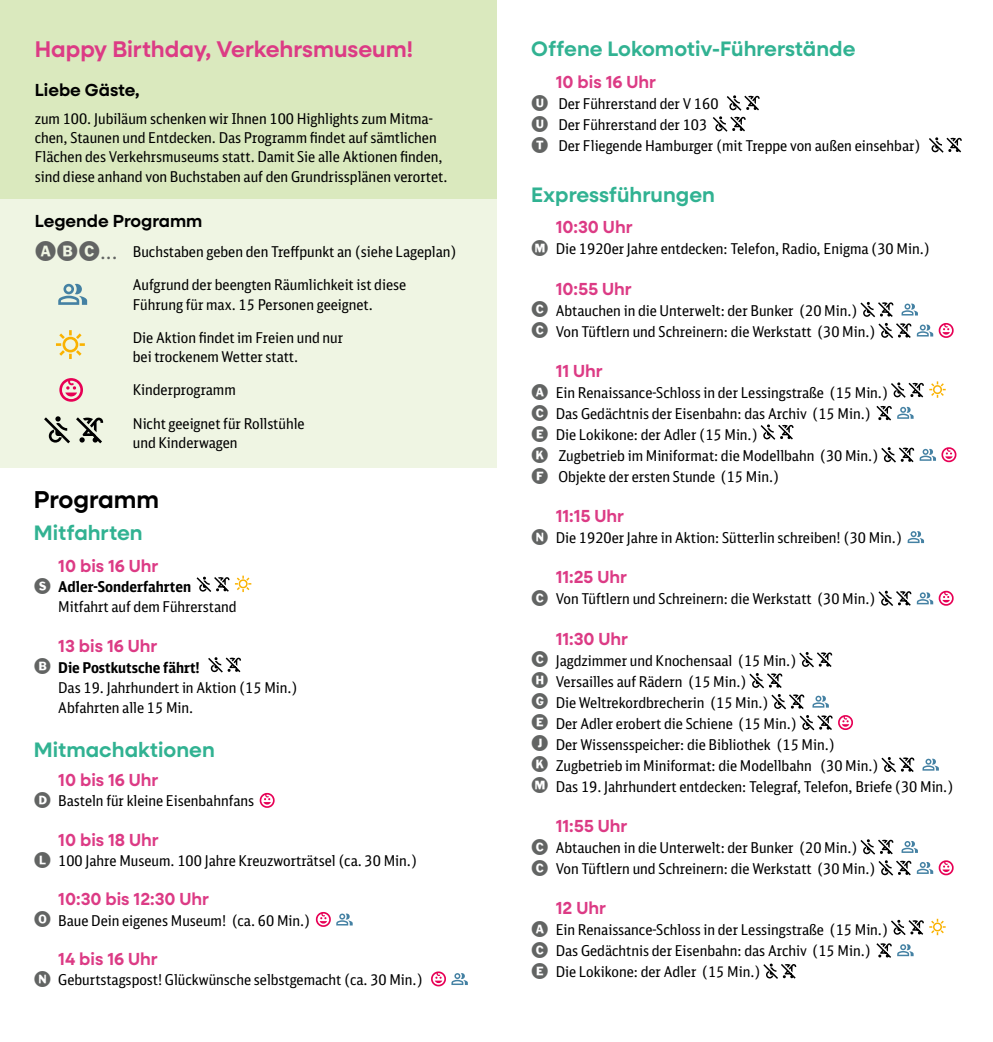
<style>
.page{position:relative;width:993px;height:1042px;background:#fff}
.page>*{position:absolute;margin:0;border:0;box-sizing:border-box;transform-origin:0 0}
.t1{font:600 24.5px "Neulis Sans";color:#000}
.t2{font:600 22.75px "Neulis Sans";color:#dc3b85}
.t3{font:600 21px "Neulis Sans";color:#31b292}
.t4{font:600 17.5px "Neulis Sans";color:#dc3b85}
.t5{font:600 17.5px "Neulis Sans";color:#000}
.t6{font:14.88px/21px "DB Sans Cond";color:#000}
.s1{font-family:"Circuletter JNL";font-size:26.25px;color:#626463}
.s2{font-family:"DB Sans";font-size:19.25px;color:#626463}
.s3{font-family:"Circuletter JNL";font-size:21px;color:#626463}
.s4{font-weight:700}
</style>
<div class="page">
<div style="left:0;top:0;width:496px;height:199px;background:#dae9be"></div>
<div style="left:0;top:199px;width:496px;height:269px;background:#eff5e3"></div>
<svg style="left:196px;top:577px;width:33px;height:15px"></svg>
<svg style="left:235px;top:576px;width:16px;height:16px"></svg>
<svg style="left:208px;top:657px;width:33px;height:15px"></svg>
<svg style="left:259px;top:793px;width:15px;height:15px"></svg>
<svg style="left:316px;top:912px;width:36px;height:15px"></svg>
<svg style="left:431px;top:971px;width:36px;height:15px"></svg>
<svg style="left:712px;top:95px;width:47px;height:37px"></svg>
<svg style="left:929px;top:137px;width:32px;height:16px"></svg>
<svg style="left:860px;top:302px;width:33px;height:15px"></svg>
<svg style="left:901px;top:304px;width:16px;height:11px"></svg>
<svg style="left:878px;top:323px;width:54px;height:15px"></svg>
<svg style="left:938px;top:323px;width:15px;height:15px"></svg>
<svg style="left:891px;top:381px;width:54px;height:17px"></svg>
<svg style="left:876px;top:406px;width:37px;height:14px"></svg>
<svg style="left:760px;top:424px;width:33px;height:16px"></svg>
<svg style="left:881px;top:447px;width:32px;height:15px"></svg>
<svg style="left:919px;top:449px;width:16px;height:12px"></svg>
<svg style="left:941px;top:447px;width:15px;height:15px"></svg>
<svg style="left:907px;top:531px;width:16px;height:12px"></svg>
<svg style="left:878px;top:591px;width:54px;height:15px"></svg>
<svg style="left:938px;top:591px;width:15px;height:15px"></svg>
<svg style="left:799px;top:652px;width:32px;height:15px"></svg>
<svg style="left:749px;top:673px;width:33px;height:15px"></svg>
<svg style="left:771px;top:694px;width:33px;height:15px"></svg>
<svg style="left:812px;top:696px;width:16px;height:11px"></svg>
<svg style="left:799px;top:715px;width:53px;height:15px"></svg>
<svg style="left:881px;top:757px;width:33px;height:15px"></svg>
<svg style="left:922px;top:759px;width:16px;height:11px"></svg>
<svg style="left:860px;top:839px;width:33px;height:15px"></svg>
<svg style="left:901px;top:841px;width:16px;height:12px"></svg>
<svg style="left:878px;top:860px;width:54px;height:15px"></svg>
<svg style="left:938px;top:860px;width:15px;height:15px"></svg>
<svg style="left:891px;top:919px;width:54px;height:16px"></svg>
<svg style="left:876px;top:943px;width:37px;height:15px"></svg>
<svg style="left:763px;top:963px;width:33px;height:16px"></svg>
<svg style="left:76px;top:417px;width:27px;height:26px"></svg>
<svg style="left:59px;top:378px;width:24px;height:24px"></svg>
<svg style="left:56px;top:330px;width:29px;height:29px"></svg>
<svg style="left:58px;top:284px;width:29px;height:21px"></svg>
<svg style="left:44px;top:416px;width:26px;height:27px"></svg>
<h2 class="t2" style="left:35px;top:33px;width:379px">Happy Birthday, Verkehrsmuseum!</h2>
<p class="t5" style="left:35px;top:77px;width:106px">Liebe Gäste,</p>
<p class="t6" style="left:35px;top:109px;width:414px;line-height:19.2px">zum 100. Jubiläum schenken wir Ihnen 100 Highlights zum Mitma&shy;chen, Staunen und Entdecken. Das Programm findet auf sämtlichen Flächen des Verkehrsmuseums statt. Damit Sie alle Aktionen finden, sind diese anhand von Buchstaben auf den Grundrissplänen verortet.</p>
<p class="t5" style="left:35px;top:208px;width:169px">Legende Programm</p>
<p class="t6" style="left:35px;top:241px;width:423px"><span class="s1">Abc</span><span class="s2">...</span> Buchstaben geben den Treffpunkt an (siehe Lageplan)</p>
<p class="t6" style="left:133px;top:275px;width:275px;line-height:19.2px">Aufgrund der beengten Räumlichkeit ist diese<br>Führung für max. 15 Personen geeignet.</p>
<p class="t6" style="left:133px;top:327px;width:212px;line-height:19.2px">Die Aktion findet im Freien und nur bei trockenem Wetter statt.</p>
<p class="t6" style="left:133px;top:379px;width:104px">Kinderprogramm</p>
<p class="t6" style="left:133px;top:413px;width:173px;line-height:19.2px">Nicht geeignet für Rollstühle und Kinderwagen</p>
<h1 class="t1" style="left:34px;top:482px;width:127px">Programm</h1>
<h3 class="t3" style="left:34px;top:518px;width:110px">Mitfahrten</h3>
<p class="t4" style="left:58px;top:553px;width:101px">10 bis 16 Uhr</p>
<p class="t6" style="left:58px;top:576px;width:180px;line-height:20.1px;text-indent:-24px"><span class="s3">S</span> <span class="s4">Adler-Sonderfahrten<br></span>Mitfahrt auf dem Führerstand</p>
<p class="t4" style="left:58px;top:633px;width:100px">13 bis 16 Uhr</p>
<p class="t6" style="left:58px;top:657px;width:241px;line-height:20.1px;text-indent:-24px"><span class="s3">B</span> <span class="s4">Die Postkutsche fährt!<br></span>Das 19. Jahrhundert in Aktion (15 Min.)<br>Abfahrten alle 15 Min.</p>
<h3 class="t3" style="left:34px;top:734px;width:182px">Mitmachaktionen</h3>
<p class="t4" style="left:58px;top:767px;width:101px">10 bis 16 Uhr</p>
<p class="t6" style="left:34px;top:790px;width:222px"><span class="s3">D</span> Basteln für kleine Eisenbahnfans</p>
<p class="t4" style="left:58px;top:827px;width:102px">10 bis 18 Uhr</p>
<p class="t6" style="left:34px;top:850px;width:385px"><span class="s3">L</span> 100 Jahre Museum. 100 Jahre Kreuzworträtsel (ca. 30 Min.)</p>
<p class="t4" style="left:58px;top:886px;width:152px">10:30 bis 12:30 Uhr</p>
<p class="t6" style="left:34px;top:909px;width:278px"><span class="s3">O</span> Baue Dein eigenes Museum! (ca. 60 Min.)</p>
<p class="t4" style="left:58px;top:946px;width:101px">14 bis 16 Uhr</p>
<p class="t6" style="left:34px;top:969px;width:390px"><span class="s3">N</span> Geburtstagspost! Glückwünsche selbstgemacht (ca. 30 Min.)</p>
<h3 class="t3" style="left:531px;top:34px;width:326px">Offene Lokomotiv-Führerstände</h3>
<p class="t4" style="left:555px;top:69px;width:101px">10 bis 16 Uhr</p>
<p class="t6" style="left:531px;top:93px;width:391px"><span class="s3">U</span> Der Führerstand der V 160<br><span class="s3">U</span> Der Führerstand der 103<br><span class="s3">T</span> Der Fliegende Hamburger (mit Treppe von außen einsehbar)</p>
<h3 class="t3" style="left:531px;top:179px;width:185px">Expressführungen</h3>
<p class="t4" style="left:555px;top:214px;width:78px">10:30 Uhr</p>
<p class="t6" style="left:531px;top:238px;width:400px"><span class="s3">M</span> Die 1920er Jahre entdecken: Telefon, Radio, Enigma (30 Min.)</p>
<p class="t4" style="left:555px;top:276px;width:77px">10:55 Uhr</p>
<p class="t6" style="left:531px;top:299px;width:346px"><span class="s3">C</span> Abtauchen in die Unterwelt: der Bunker (20 Min.)<br><span class="s3">C</span> Von Tüftlern und Schreinern: die Werkstatt (30 Min.)</p>
<p class="t4" style="left:555px;top:358px;width:48px">11 Uhr</p>
<p class="t6" style="left:531px;top:382px;width:358px"><span class="s3">A</span> Ein Renaissance-Schloss in der Lessingstraße (15 Min.)<br><span class="s3">C</span> Das Gedächtnis der Eisenbahn: das Archiv (15 Min.)<br><span class="s3">E</span> Die Lokikone: der Adler (15 Min.)<br><span class="s3">K</span> Zugbetrieb im Miniformat: die Modellbahn (30 Min.)<br><span class="s3">F</span> Objekte der ersten Stunde (15 Min.)</p>
<p class="t4" style="left:555px;top:503px;width:70px">11:15 Uhr</p>
<p class="t6" style="left:531px;top:527px;width:372px"><span class="s3">N</span> Die 1920er Jahre in Aktion: Sütterlin schreiben! (30 Min.)</p>
<p class="t4" style="left:555px;top:564px;width:72px">11:25 Uhr</p>
<p class="t6" style="left:531px;top:588px;width:346px"><span class="s3">C</span> Von Tüftlern und Schreinern: die Werkstatt (30 Min.)</p>
<p class="t4" style="left:555px;top:626px;width:74px">11:30 Uhr</p>
<p class="t6" style="left:531px;top:649px;width:423px"><span class="s3">C</span> Jagdzimmer und Knochensaal (15 Min.)<br><span class="s3">H</span> Versailles auf Rädern (15 Min.)<br><span class="s3">G</span> Die Weltrekordbrecherin (15 Min.)<br><span class="s3">E</span> Der Adler erobert die Schiene (15 Min.)<br><span class="s3">J</span> Der Wissensspeicher: die Bibliothek (15 Min.)<br><span class="s3">K</span> Zugbetrieb im Miniformat: die Modellbahn (30 Min.)<br><span class="s3">M</span> Das 19. Jahrhundert entdecken: Telegraf, Telefon, Briefe (30 Min.)</p>
<p class="t4" style="left:555px;top:813px;width:73px">11:55 Uhr</p>
<p class="t6" style="left:531px;top:837px;width:346px"><span class="s3">C</span> Abtauchen in die Unterwelt: der Bunker (20 Min.)<br><span class="s3">C</span> Von Tüftlern und Schreinern: die Werkstatt (30 Min.)</p>
<p class="t4" style="left:555px;top:895px;width:52px">12 Uhr</p>
<p class="t6" style="left:531px;top:919px;width:358px"><span class="s3">A</span> Ein Renaissance-Schloss in der Lessingstraße (15 Min.)<br><span class="s3">C</span> Das Gedächtnis der Eisenbahn: das Archiv (15 Min.)<br><span class="s3">E</span> Die Lokikone: der Adler (15 Min.)</p>
</div>
